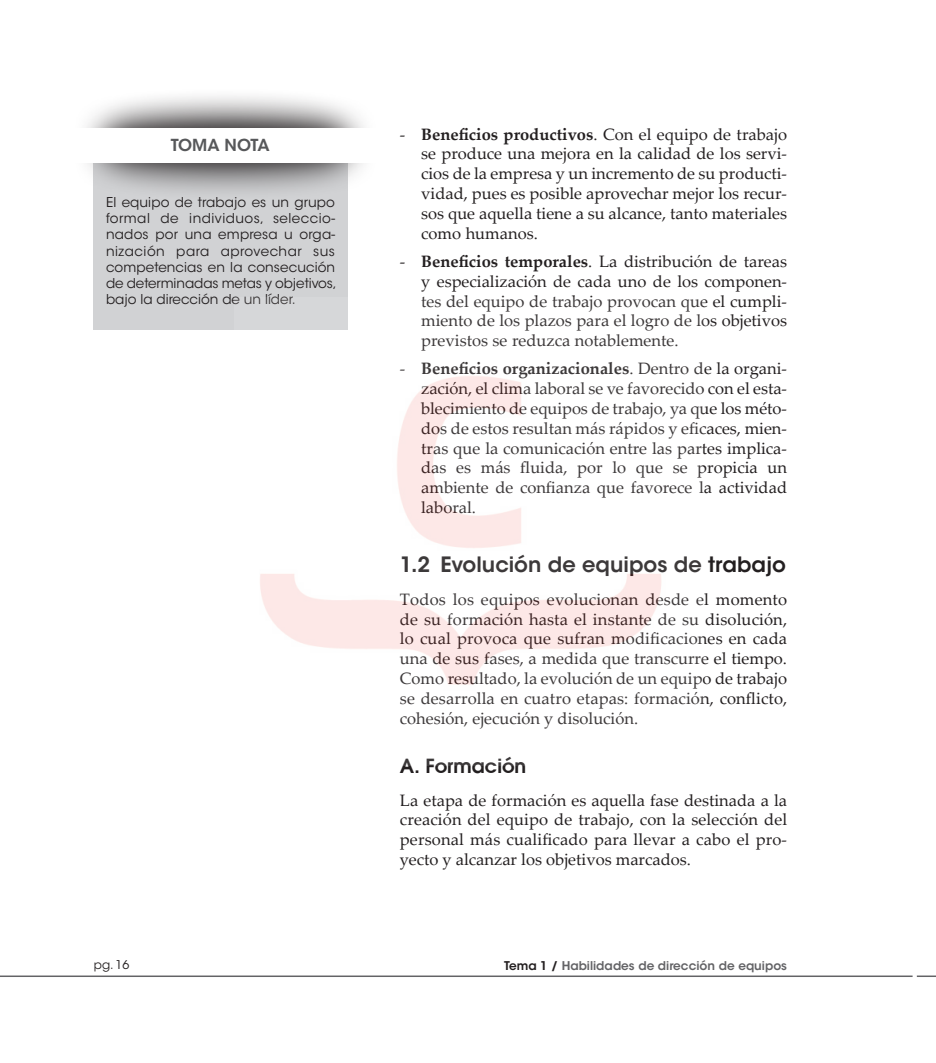
<style>
.page{position:relative;width:936px;height:1063px;background:#fff}
.page>*{position:absolute;margin:0;border:0;box-sizing:border-box;transform-origin:0 0}
._1_1{font:600 21px "ITC Avant Garde Std";color:#231f20}
.A{font:600 19.5px "Avant Garde";color:#231f20}
.guion_1{font:16.5px/19.8px "Palatino Linotype";color:#231f20;text-align:justify}
.comun{font:16.5px/19.8px "Palatino Linotype";color:#231f20;text-align:justify}
.TOME_NOTA_titulo{font:600 16.5px "ITC Avant Garde Std";letter-spacing:-.02em;color:#57585a}
.TOME_NOTA_texto{font:13.5px/16.2px "ITC Avant Garde Std";letter-spacing:.005em;color:#231f20}
.t1{font:600 12px "ITC Avant Garde Std";color:#636366}
.t2{font:12px "ITC Avant Garde Std";color:#231f20}
.s1{font-weight:700}
.s2{color:#231f20}
</style>
<div class="page">
<svg style="left:916px;top:976px;width:19px;height:1px"></svg>
<hr style="left:0;top:976px;width:912px;height:1px;background:#636366">
<div style="left:93px;top:150px;width:255px;height:180px;background:#d1d2d4"></div>
<svg style="left:86px;top:96px;width:278px;height:95px"></svg>
<div style="left:53px;top:128px;width:334px;height:34px;background:#fff"></div>
<p class="TOME_NOTA_titulo" style="left:171px;top:135px;width:100px">TOMA NOTA</p>
<p class="TOME_NOTA_texto" style="left:106px;top:194px;width:232px">El equipo de trabajo es un grupo formal de individuos, seleccio&shy;nados por una empresa u orga&shy;nización para aprovechar sus competencias en la consecución de determinadas metas y objetivos, bajo la dirección de un líder.</p>
<p class="guion_1" style="left:421px;top:123px;width:367px;text-indent:-21px">- <span class="s1">Beneficios productivos</span>. Con el equipo de trabajo se produce una mejora en la calidad de los servi&shy;cios de la empresa y un incremento de su producti&shy;vidad, pues es posible aprovechar mejor los recur&shy;sos que aquella tiene a su alcance, tanto materiales como humanos.</p>
<p class="guion_1" style="left:421px;top:251px;width:367px;text-indent:-21px">- <span class="s1">Beneficios temporales</span>. La distribución de tareas y especialización de cada uno de los componen&shy;tes del equipo de trabajo provocan que el cumpli&shy;miento de los plazos para el logro de los objetivos previstos se reduzca notablemente.</p>
<p class="guion_1" style="left:421px;top:358px;width:367px;text-indent:-21px">- <span class="s1">Beneficios organizacionales</span>. Dentro de la organi&shy;zación, el clima laboral se ve favorecido con el esta&shy;blecimiento de equipos de trabajo, ya que los méto&shy;dos de estos resultan más rápidos y eficaces, mien&shy;tras que la comunicación entre las partes implica&shy;das es más fluida, por lo que se propicia un ambiente de confianza que favorece la actividad laboral.</p>
<p class="_1_1" style="left:400px;top:551px;width:387px">1.2 Evolución de equipos de trabajo</p>
<p class="comun" style="left:400px;top:589px;width:389px">Todos los equipos evolucionan desde el momento de su formación hasta el instante de su disolución, lo cual provoca que sufran modificaciones en cada una de sus fases, a medida que transcurre el tiempo.<br>Como resultado, la evolución de un equipo de trabajo se desarrolla en cuatro etapas: formación, conflicto, cohesión, ejecución y disolución.</p>
<p class="A" style="left:400px;top:753px;width:128px">A. Formación</p>
<p class="comun" style="left:400px;top:790px;width:389px">La etapa de formación es aquella fase destinada a la creación del equipo de trabajo, con la selección del personal más cualificado para llevar a cabo el pro&shy;yecto y alcanzar los objetivos marcados.</p>
<p class="t2" style="left:94px;top:957px;width:37px">pg. 16</p>
<p class="t1" style="left:504px;top:958px;width:284px"><span class="s2">Tema 1 /</span> Habilidades de dirección de equipos</p>
</div>
